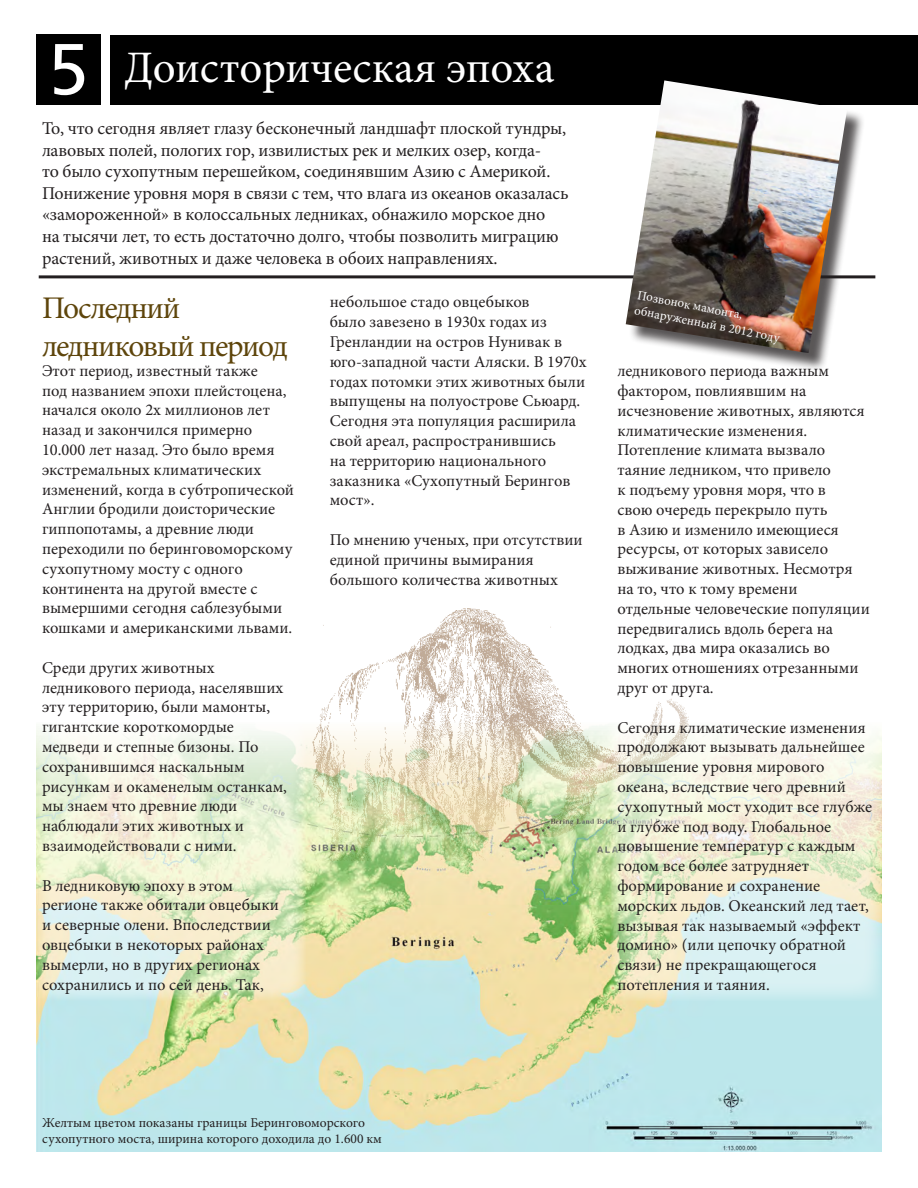
<style>
.page{position:relative;width:918px;height:1188px;background:#fff}
.page>*{position:absolute;margin:0;border:0;box-sizing:border-box;transform-origin:0 0}
.t1{font:45px "Minion Pro";letter-spacing:-.005em;color:#fff}
.t2{font:31.5px/37.8px "Minion Pro";letter-spacing:-.045em;color:#5e450b}
.t3{font:18px/21.6px "Minion Pro";letter-spacing:-.01em;color:#231f20}
.t4{font:16.5px/19.8px "Minion Pro";color:#231f20}
.t5{font:13.5px/16.2px "Minion Pro";color:#231f20}
.t6{font:12.9px/15.5px "Minion Pro";color:#fff}
.s1{font-family:"Frutiger LT Std";font-size:72px}
</style>
<div class="page">
<img style="left:320px;top:608px;width:255px;height:114px">
<img style="left:37px;top:722px;width:844px;height:430px">
<svg style="left:36px;top:722px;width:270px;height:279px;background:#e9efd7"></svg>
<svg style="left:611px;top:699px;width:270px;height:302px"></svg>
<div style="left:36px;top:34px;width:65px;height:71px;background:#000"></div>
<div style="left:111px;top:35px;width:807px;height:70px;background:#000"></div>
<hr style="left:39px;top:275px;width:836px;height:3px;background:#231f20">
<div style="left:629px;top:83px;width:236px;height:289px;background:#231f20;opacity:.75"></div>
<img style="left:626px;top:80px;width:221px;height:273px">
<div style="left:631px;top:287px;width:160px;height:69px;background:#231f20;opacity:.75"></div>
<h2 class="t1" style="left:48px;top:38px;width:508px"><span class="s1">5</span> Доисторическа эпоха</h2>
<p class="t3" style="left:42px;top:117px;width:528px">То, что сегодн вл ет глазу бесконечный ландшафт плоской тундры, лавовых полей, пологих гор, извилистых рек и мелких озер, когда-<br>то было сухопутным перешейком, соедин вшим Азию с Америкой.<br>Понижение уровн мор в св зи с тем, что влага из океанов оказалась «замороженной» в колоссальных ледниках, обнажило морское дно<br>на тыс чи лет, то есть достаточно долго, чтобы позволить миграцию растений, животных и даже человека в обоих направлени х.</p>
<h3 class="t2" style="left:42px;top:289px;width:247px">Последний ледниковый период</h3>
<p class="t4" style="left:42px;top:361px;width:246px">Этот период, известный также под названием эпохи плейстоцена, началс около 2х миллионов лет назад и закончилс примерно</p>
<p class="t4" style="left:42px;top:440px;width:254px">10.000 лет назад. Это было врем экстремальных климатических изменений, когда в субтропической<br>Англии бродили доисторические гиппопотамы, а древние люди переходили по беринговоморскому сухопутному мосту с одного континента на другой вместе с вымершими сегодн саблезубыми кошками и американскими львами.</p>
<p class="t4" style="left:42px;top:658px;width:246px">Среди других животных ледникового периода, насел вших эту территорию, были мамонты, гигантские короткомордые медведи и степные бизоны. По сохранившимс наскальным рисункам и окаменелым останкам, мы знаем что древние люди наблюдали этих животных и взаимодействовали с ними.</p>
<p class="t4" style="left:42px;top:876px;width:238px">В ледниковую эпоху в этом регионе также обитали овцебыки и северные олени. Впоследствии овцебыки в некоторых районах вымерли, но в других регионах сохранились и по сей день. Так,</p>
<p class="t4" style="left:330px;top:292px;width:258px">небольшое стадо овцебыков<br>было завезено в 1930х годах из<br>Гренландии на остров Нунивак в юго-западной части Ал ски. В 1970х годах потомки этих животных были выпущены на полуострове Сьюард.<br>Сегодн эта попул ци расширила свой ареал, распространившись<br>на территорию национального заказника «Сухопутный Берингов мост».</p>
<p class="t4" style="left:330px;top:530px;width:255px">По мнению ученых, при отсутствии единой причины вымирани большого количества животных</p>
<p class="t6" style="left:639px;top:287px;width:149px;rotate:11deg">Позвонок мамонта, обнаруженный в 2012 году</p>
<p class="t4" style="left:617px;top:361px;width:213px">ледникового периода важным</p>
<p class="t4" style="left:617px;top:381px;width:254px">фактором, повли вшим на исчезновение животных, вл ютс климатические изменени .<br>Потепление климата вызвало<br>та ние ледником, что привело<br>к подъему уровн мор , что в<br>свою очередь перекрыло путь<br>в Азию и изменило имеющиес ресурсы, от которых зависело выживание животных. Несмотр<br>на то, что к тому времени отдельные человеческие попул ции передвигались вдоль берега на лодках, два мира оказались во многих отношени х отрезанными друг от друга.</p>
<p class="t4" style="left:617px;top:718px;width:256px">Сегодн климатические изменени продолжают вызывать дальнейшее повышение уровн мирового океана, вследствие чего древний сухопутный мост уходит все глубже и глубже под воду. Глобальное повышение температур с каждым годом все более затрудн ет формирование и сохранение морских льдов. Океанский лед тает, вызыва так называемый «эффект домино» (или цепочку обратной<br>св зи) не прекращающегос потеплени и та ни .</p>
<p class="t5" style="left:42px;top:1114px;width:341px">Желтым цветом показаны границы Беринговоморского сухопутного моста, ширина которого доходила до 1.600 км</p>
</div>
